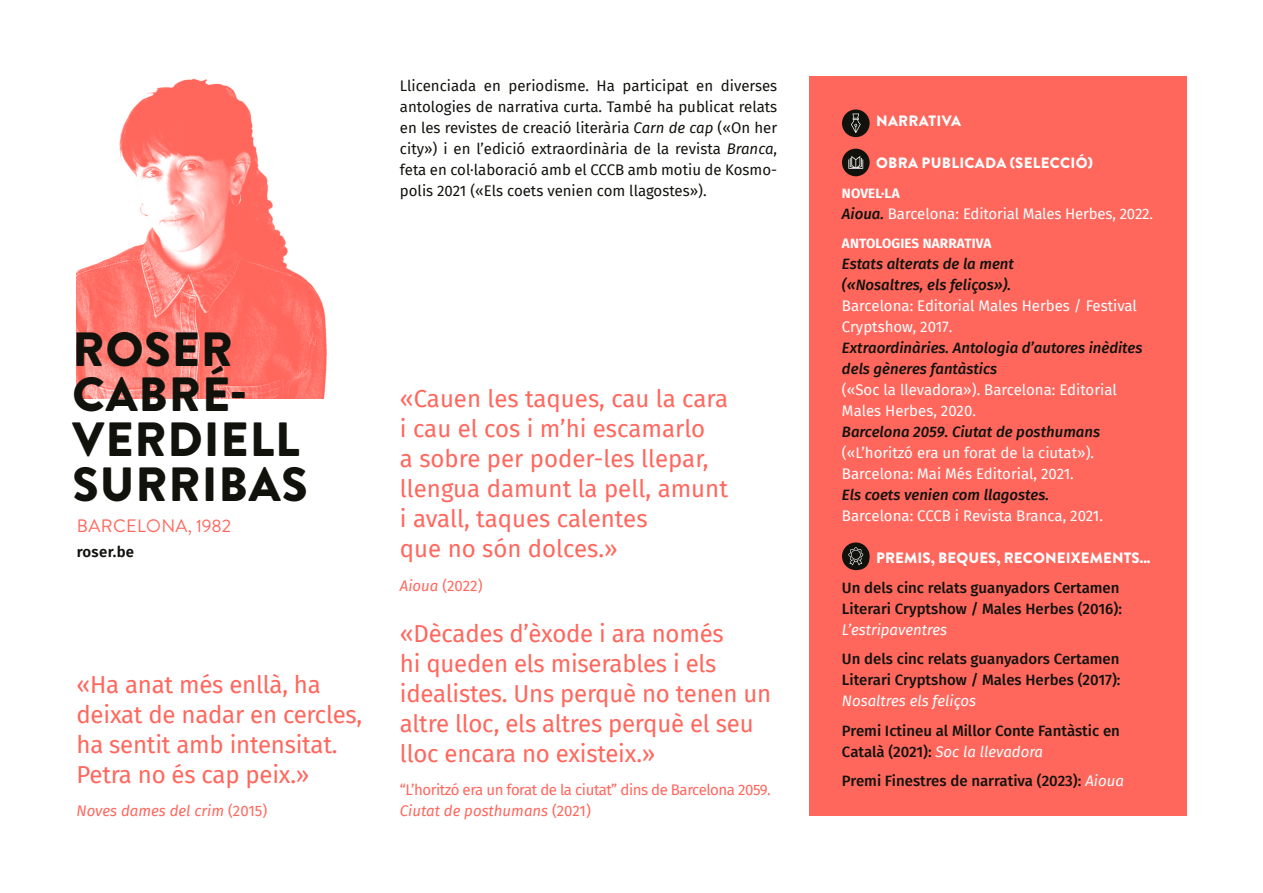
<style>
.page{position:relative;width:1263px;height:893px;background:#fff}
.page>*{position:absolute;margin:0;border:0;box-sizing:border-box;transform-origin:0 0}
.t1{font:900 48px/45px "Brandon Grotesque";letter-spacing:.02em;color:#12120d}
.t2{font:24px/30px "Fira Sans";letter-spacing:-.01em;color:#ff675d}
.t3{font:18px "Brandon Grotesque";letter-spacing:.02em;color:#ff675d}
.t4{font:15px/21px "Fira Sans";color:#fff}
.t5{font:500 15px/21px "Fira Sans";color:#12120d}
.t6{font:15px/21px "Fira Sans";color:#12120d;text-align:justify}
.t7{font:italic 500 15px/21px "Fira Sans";color:#12120d}
.t8{font:15px/21px "Fira Sans";letter-spacing:-.03em;color:#ff675d}
.t9{font:900 15px "Brandon Grotesque";letter-spacing:.01em;color:#fff}
.t10{font:italic 15px "Fira Sans";color:#ff675d}
.t11{font:600 15px "Fira Sans";letter-spacing:.02em;color:#12120d}
.t12{font:700 13.5px "Fira Sans";letter-spacing:.01em;color:#fff}
.s1{font-style:italic}
.s2{font-style:normal}
.s3{font-weight:500;font-style:italic;color:#12120d}
.s4{font-weight:400;font-style:normal;color:#fff}
.s5{font-weight:400;font-style:italic;color:#fff}
</style>
<div class="page">
<img style="left:77px;top:78px;width:250px;height:320px">
<div style="left:809px;top:77px;width:377px;height:739px;background:#ff675d"></div>
<div style="left:842px;top:149px;width:28px;height:27px;background:#12120d;border-radius:50%"></div>
<svg style="left:848px;top:156px;width:15px;height:13px"></svg>
<div style="left:842px;top:542px;width:28px;height:28px;background:#12120d;border-radius:50%"></div>
<svg style="left:848px;top:547px;width:15px;height:18px"></svg>
<div style="left:842px;top:109px;width:28px;height:28px;background:#12120d;border-radius:50%"></div>
<svg style="left:851px;top:114px;width:10px;height:19px"></svg>
<p class="t6" style="left:400px;top:74px;width:379px">Llicenciada en periodisme. Ha participat en diverses antologies de narrativa curta. També ha publicat relats en les revistes de creació literària <span class="s1">Carn de cap</span> («On her city») i en l’edició extraordinària de la revista <span class="s1">Branca</span>, feta en col·laboració amb el CCCB amb motiu de Kosmo&shy;polis 2021 («Els coets venien com llagostes»).</p>
<p class="t1" style="left:73px;top:328px;width:237px">ROSER<br>CABRÉ-<br>VERDIELL<br>SURRIBAS</p>
<p class="t3" style="left:77px;top:513px;width:156px">BARCELONA, 1982</p>
<p class="t11" style="left:77px;top:539px;width:59px">roser.be</p>
<p class="t2" style="left:77px;top:669px;width:287px">«Ha anat més enllà, ha deixat de nadar en cercles, ha sentit amb intensitat.<br>Petra no és cap peix.»</p>
<p class="t10" style="left:77px;top:800px;width:192px">Noves dames del crim <span class="s2">(2015)</span></p>
<p class="t2" style="left:400px;top:383px;width:330px">«Cauen les taques, cau la cara i cau el cos i m’hi escamarlo<br>a sobre per poder-les llepar, llengua damunt la pell, amunt i avall, taques calentes<br>que no són dolces.»</p>
<p class="t8" style="left:400px;top:574px;width:84px"><span class="s1">Aioua</span> (2022)</p>
<p class="t2" style="left:400px;top:618px;width:373px">«Dècades d’èxode i ara només<br>hi queden els miserables i els idealistes. Uns perquè no tenen un altre lloc, els altres perquè el seu lloc encara no existeix.»</p>
<p class="t8" style="left:400px;top:779px;width:372px">“L’horitzó era un forat de la ciutat” dins de Barcelona 2059.<br><span class="s1">Ciutat de posthumans</span> (2021)</p>
<p class="t9" style="left:876px;top:111px;width:87px">NARRATIVA</p>
<p class="t9" style="left:876px;top:153px;width:218px">OBRA PUBLICADA (SELECCIÓ)</p>
<p class="t12" style="left:842px;top:182px;width:59px">NOVEL·LA</p>
<p class="t4" style="left:842px;top:203px;width:313px"><span class="s3">Aioua.</span> Barcelona: Editorial Males Herbes, 2022.</p>
<p class="t12" style="left:842px;top:232px;width:151px">ANTOLOGIES NARRATIVA</p>
<p class="t4" style="left:842px;top:253px;width:296px"><span class="s3">Estats alterats de la ment<br>(«Nosaltres, els feliços»).<br></span>Barcelona: Editorial Males Herbes / Festival<br>Cryptshow, 2017.</p>
<p class="t7" style="left:842px;top:337px;width:302px">Extraordinàries. Antologia d’autores inèdites dels gèneres fantàstics<br><span class="s4">(«Soc la llevadora»). Barcelona: Editorial Males Herbes, 2020.</span></p>
<p class="t4" style="left:842px;top:421px;width:260px"><span class="s3">Barcelona 2059. Ciutat de posthumans </span>(«L’horitzó era un forat de la ciutat»).<br>Barcelona: Mai Més Editorial, 2021.</p>
<p class="t4" style="left:842px;top:484px;width:263px"><span class="s3">Els coets venien com llagostes.<br></span>Barcelona: CCCB i Revista Branca, 2021.</p>
<p class="t9" style="left:876px;top:548px;width:276px">PREMIS, BEQUES, RECONEIXEMENTS...</p>
<p class="t5" style="left:842px;top:576px;width:281px">Un dels cinc relats guanyadors Certamen<br>Literari Cryptshow / Males Herbes (2016):<br><span class="s5">L’estripaventres</span></p>
<p class="t5" style="left:842px;top:648px;width:280px;text-align:justify">Un dels cinc relats guanyadors Certamen Literari Cryptshow / Males Herbes (2017):<br><span class="s5">Nosaltres els feliços</span></p>
<p class="t5" style="left:842px;top:719px;width:279px">Premi Ictineu al Millor Conte Fantàstic en<br>Català (2021): <span class="s5">Soc la llevadora</span></p>
<p class="t5" style="left:842px;top:770px;width:283px">Premi Finestres de narrativa (2023): <span class="s5">Aioua</span></p>
</div>
